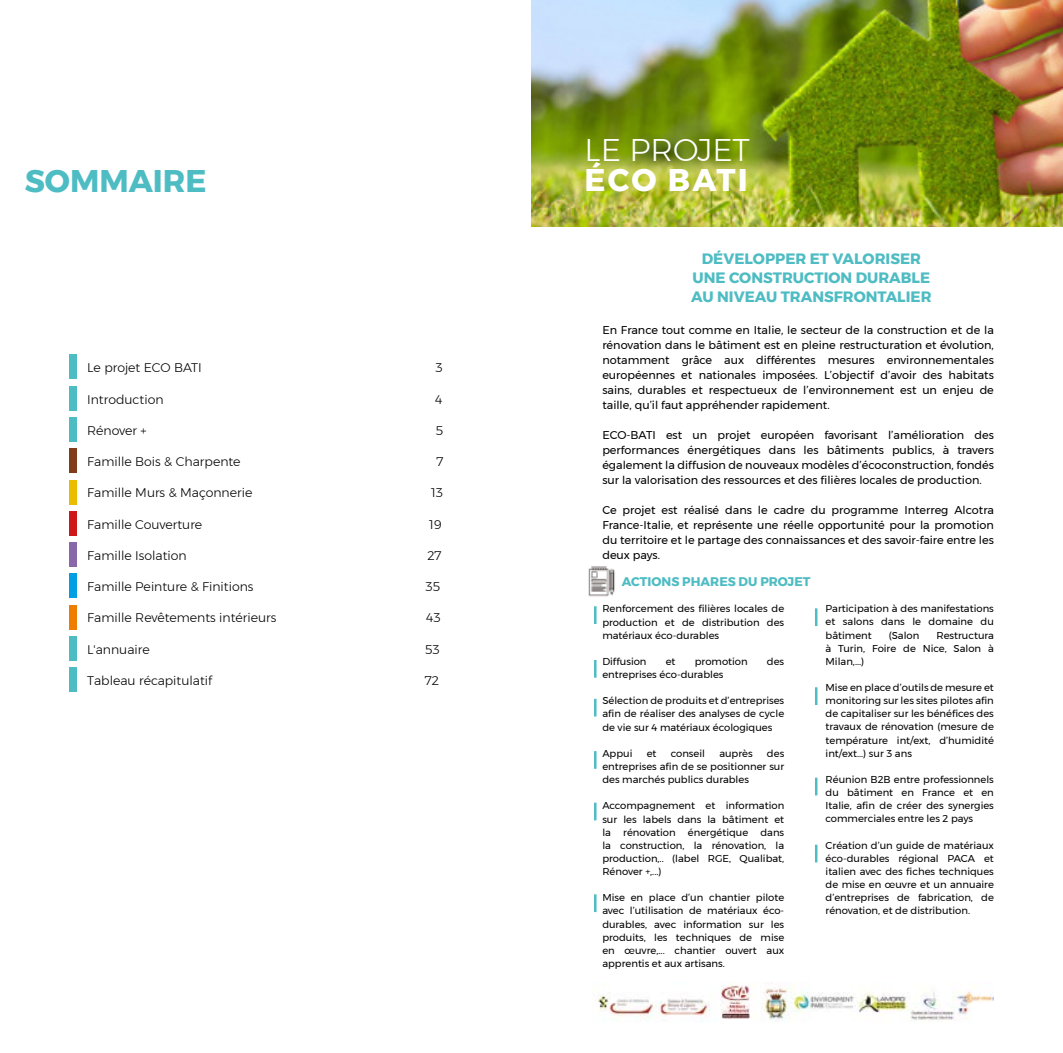
<style>
.page{position:relative;width:1063px;height:1053px;background:#fff}
.page>*{position:absolute;margin:0;border:0;box-sizing:border-box;transform-origin:0 0}
.t1{font:700 31.25px "Montserrat";color:#4ebcc3}
.t2{font:300 31.25px "Montserrat";color:#fff}
.t3{font:700 31.25px "Montserrat";letter-spacing:.07em;color:#fff}
.t4{font:700 15px/18.8px "Montserrat";color:#4ebcc3;text-align:center}
.t5{font:300 12.5px "Montserrat";color:#000}
.t6{font:700 12.5px "Montserrat";color:#4ebcc3}
.t7{font:11.25px/15px "Montserrat";color:#000;text-align:justify}
.t8{font:10px/13.1px "Montserrat";color:#000;text-align:justify}
</style>
<div class="page">
<div style="left:69px;top:354px;width:8px;height:25px;background:#4ebcc3"></div>
<div style="left:69px;top:386px;width:8px;height:24px;background:#4ebcc3"></div>
<div style="left:69px;top:417px;width:8px;height:25px;background:#4ebcc3"></div>
<div style="left:69px;top:448px;width:8px;height:25px;background:#823c19"></div>
<div style="left:69px;top:479px;width:8px;height:25px;background:#ebbd00"></div>
<div style="left:69px;top:511px;width:8px;height:24px;background:#cd1719"></div>
<div style="left:69px;top:542px;width:8px;height:25px;background:#8968aa"></div>
<div style="left:69px;top:573px;width:8px;height:25px;background:#009fe3"></div>
<div style="left:69px;top:604px;width:8px;height:25px;background:#ef7d00"></div>
<div style="left:69px;top:636px;width:8px;height:24px;background:#4ebcc3"></div>
<div style="left:69px;top:667px;width:8px;height:25px;background:#4ebcc3"></div>
<img style="left:531px;top:0;width:532px;height:226px">
<hr style="left:594px;top:606px;width:3px;height:18px;background:#4ebcc3">
<hr style="left:594px;top:660px;width:3px;height:17px;background:#4ebcc3">
<hr style="left:594px;top:698px;width:3px;height:18px;background:#4ebcc3">
<hr style="left:594px;top:751px;width:3px;height:17px;background:#4ebcc3">
<hr style="left:594px;top:802px;width:3px;height:18px;background:#4ebcc3">
<hr style="left:594px;top:894px;width:3px;height:18px;background:#4ebcc3">
<svg style="left:815px;top:608px;width:2px;height:18px"></svg>
<svg style="left:815px;top:687px;width:2px;height:18px"></svg>
<svg style="left:815px;top:777px;width:2px;height:18px"></svg>
<svg style="left:815px;top:844px;width:2px;height:18px"></svg>
<img style="left:588px;top:566px;width:27px;height:31px">
<img style="left:598px;top:982px;width:396px;height:40px">
<svg style="left:722px;top:985px;width:29px;height:37px"></svg>
<img style="left:722px;top:985px;width:28px;height:33px">
<h1 class="t1" style="left:25px;top:156px;width:183px">SOMMAIRE</h1>
<p class="t5" style="left:87px;top:358px;width:116px">Le projet ECO BATI</p>
<p class="t5" style="left:435px;top:358px;width:9px">3</p>
<p class="t5" style="left:87px;top:389px;width:78px">Introduction</p>
<p class="t5" style="left:435px;top:389px;width:9px">4</p>
<p class="t5" style="left:87px;top:421px;width:61px">Rénover +</p>
<p class="t5" style="left:435px;top:421px;width:9px">5</p>
<p class="t5" style="left:87px;top:452px;width:155px">Famille Bois &amp; Charpente</p>
<p class="t5" style="left:437px;top:452px;width:9px">7</p>
<p class="t5" style="left:87px;top:483px;width:167px">Famille Murs &amp; Maçonnerie</p>
<p class="t5" style="left:431px;top:483px;width:13px">13</p>
<p class="t5" style="left:87px;top:514px;width:117px">Famille Couverture</p>
<p class="t5" style="left:429px;top:514px;width:14px">19</p>
<p class="t5" style="left:87px;top:546px;width:101px">Famille Isolation</p>
<p class="t5" style="left:427px;top:546px;width:16px">27</p>
<p class="t5" style="left:87px;top:577px;width:168px">Famille Peinture &amp; Finitions</p>
<p class="t5" style="left:425px;top:577px;width:16px">35</p>
<p class="t5" style="left:87px;top:608px;width:191px">Famille Revêtements intérieurs</p>
<p class="t5" style="left:426px;top:608px;width:16px">43</p>
<p class="t5" style="left:87px;top:639px;width:64px">L'annuaire</p>
<p class="t5" style="left:425px;top:639px;width:16px">53</p>
<p class="t5" style="left:87px;top:671px;width:127px">Tableau récapitulatif</p>
<p class="t5" style="left:425px;top:671px;width:16px">72</p>
<h1 class="t2" style="left:585px;top:127px;width:167px">LE PROJET</h1>
<h1 class="t3" style="left:585px;top:155px;width:165px">ÉCO BATI</h1>
<h2 class="t4" style="left:691px;top:249px;width:242px">DÉVELOPPER ET VALORISER<br>UNE CONSTRUCTION DURABLE<br>AU NIVEAU TRANSFRONTALIER</h2>
<p class="t7" style="left:602px;top:322px;width:393px">En France tout comme en Italie, le secteur de la construction et de la rénovation dans le bâtiment est en pleine restructuration et évolution, notamment grâce aux différentes mesures environnementales européennes et nationales imposées. L’objectif d’avoir des habitats sains, durables et respectueux de l’environnement est un enjeu de taille, qu’il faut appréhender rapidement.</p>
<p class="t7" style="left:602px;top:427px;width:393px">ECO-BATI est un projet européen favorisant l’amélioration des performances énergétiques dans les bâtiments publics, à travers également la diffusion de nouveaux modèles d’écoconstruction, fondés sur la valorisation des ressources et des filières locales de production.</p>
<p class="t7" style="left:602px;top:502px;width:393px">Ce projet est réalisé dans le cadre du programme Interreg Alcotra France-Italie, et représente une réelle opportunité pour la promotion du territoire et le partage des connaissances et des savoir-faire entre les deux pays.</p>
<p class="t6" style="left:622px;top:571px;width:190px">ACTIONS PHARES DU PROJET</p>
<p class="t8" style="left:602px;top:602px;width:183px">Renforcement des filières locales de production et de distribution des matériaux éco-durables</p>
<p class="t8" style="left:602px;top:654px;width:46px">Diffusion</p>
<p class="t8" style="left:666px;top:654px;width:11px">et</p>
<p class="t8" style="left:695px;top:654px;width:54px">promotion</p>
<p class="t8" style="left:767px;top:654px;width:19px">des</p>
<p class="t8" style="left:602px;top:667px;width:123px">entreprises éco-durables</p>
<p class="t8" style="left:602px;top:694px;width:183px">Sélection de produits et d’entreprises afin de réaliser des analyses de cycle de vie sur 4 matériaux écologiques</p>
<p class="t8" style="left:602px;top:746px;width:32px">Appui</p>
<p class="t8" style="left:647px;top:746px;width:11px">et</p>
<p class="t8" style="left:671px;top:746px;width:36px">conseil</p>
<p class="t8" style="left:719px;top:746px;width:35px">auprès</p>
<p class="t8" style="left:602px;top:746px;width:183px;text-indent:165px">des entreprises afin de se positionner sur des marchés publics durables</p>
<p class="t8" style="left:602px;top:799px;width:183px">Accompagnement et information sur les labels dans la bâtiment et la rénovation énergétique dans la construction, la rénovation, la production,.. (label RGE, Qualibat, Rénover +,...)</p>
<p class="t8" style="left:602px;top:891px;width:183px">Mise en place d’un chantier pilote avec l’utilisation de matériaux éco&shy;durables, avec information sur les produits, les techniques de mise en œuvre,... chantier ouvert aux apprentis et aux artisans.</p>
<p class="t8" style="left:826px;top:602px;width:170px">Participation à des manifestations et salons dans le domaine du bâtiment</p>
<p class="t8" style="left:889px;top:628px;width:32px">(Salon</p>
<p class="t8" style="left:826px;top:628px;width:170px;text-indent:111px">Restructura à Turin, Foire de Nice, Salon à Milan,...)</p>
<p class="t8" style="left:826px;top:680px;width:170px">Mise en place d’outils de mesure et monitoring sur les sites pilotes afin de capitaliser sur les bénéfices des travaux de rénovation (mesure de température int/ext, d’humidité int/ext...) sur 3 ans</p>
<p class="t8" style="left:826px;top:772px;width:170px">Réunion B2B entre professionnels du bâtiment en France et en Italie, afin de créer des synergies commerciales entre les 2 pays</p>
<p class="t8" style="left:826px;top:838px;width:170px">Création d’un guide de matériaux éco-durables régional PACA et italien avec des fiches techniques de mise en œuvre et un annuaire d’entreprises de fabrication, de rénovation, et de distribution.</p>
</div>
